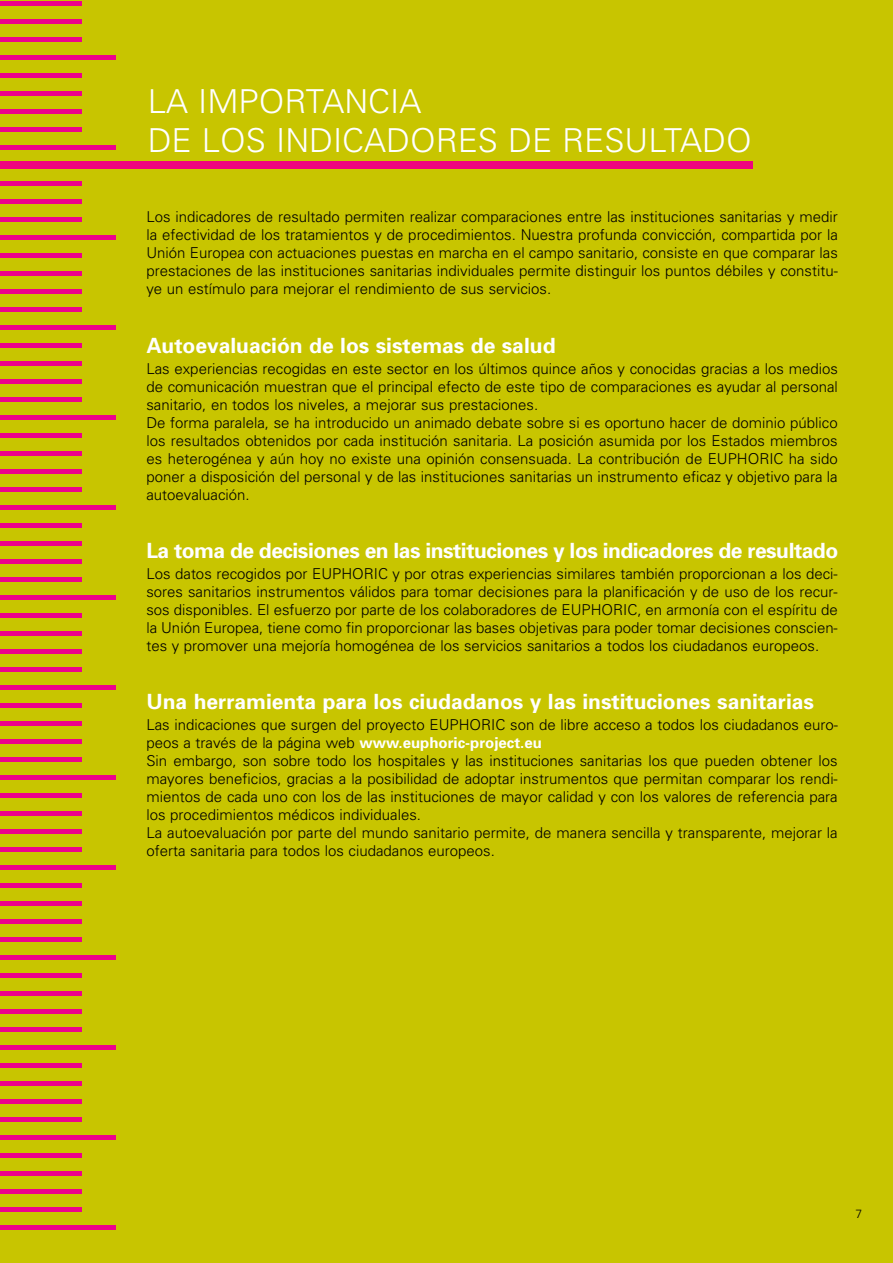
<style>
.page{position:relative;width:893px;height:1263px;background:#c8c500}
.page>*{position:absolute;margin:0;border:0;box-sizing:border-box;transform-origin:0 0}
.t1{font:300 33px/39.6px "Univers";color:#fff}
.t2{font:700 21px "Univers";color:#fff}
.t3{font:700 21px "Univers";letter-spacing:-.02em;color:#fff}
.t4{font:300 15px/18px "Univers";color:#000;text-align:justify}
.t5{font:300 12px "Univers";color:#000}
.s1{font-weight:700;color:#fff}
</style>
<div class="page">
<div style="left:0;top:1225px;width:115px;height:5px;background:#ed028c"></div>
<div style="left:0;top:1207px;width:82px;height:5px;background:#ed028c"></div>
<div style="left:0;top:1189px;width:82px;height:5px;background:#ed028c"></div>
<div style="left:0;top:1171px;width:82px;height:5px;background:#ed028c"></div>
<div style="left:0;top:1153px;width:82px;height:5px;background:#ed028c"></div>
<div style="left:0;top:1045px;width:115px;height:5px;background:#ed028c"></div>
<div style="left:0;top:1063px;width:82px;height:5px;background:#ed028c"></div>
<div style="left:0;top:1081px;width:82px;height:5px;background:#ed028c"></div>
<div style="left:0;top:1099px;width:82px;height:5px;background:#ed028c"></div>
<div style="left:0;top:1117px;width:82px;height:5px;background:#ed028c"></div>
<div style="left:0;top:1135px;width:115px;height:5px;background:#ed028c"></div>
<div style="left:0;top:1027px;width:82px;height:5px;background:#ed028c"></div>
<div style="left:0;top:1009px;width:82px;height:5px;background:#ed028c"></div>
<div style="left:0;top:991px;width:82px;height:5px;background:#ed028c"></div>
<div style="left:0;top:973px;width:82px;height:5px;background:#ed028c"></div>
<div style="left:0;top:865px;width:115px;height:5px;background:#ed028c"></div>
<div style="left:0;top:883px;width:82px;height:5px;background:#ed028c"></div>
<div style="left:0;top:901px;width:82px;height:5px;background:#ed028c"></div>
<div style="left:0;top:919px;width:82px;height:5px;background:#ed028c"></div>
<div style="left:0;top:937px;width:82px;height:5px;background:#ed028c"></div>
<div style="left:0;top:955px;width:115px;height:5px;background:#ed028c"></div>
<div style="left:0;top:847px;width:82px;height:5px;background:#ed028c"></div>
<div style="left:0;top:829px;width:82px;height:5px;background:#ed028c"></div>
<div style="left:0;top:811px;width:82px;height:5px;background:#ed028c"></div>
<div style="left:0;top:793px;width:82px;height:5px;background:#ed028c"></div>
<div style="left:0;top:685px;width:115px;height:5px;background:#ed028c"></div>
<div style="left:0;top:703px;width:82px;height:5px;background:#ed028c"></div>
<div style="left:0;top:721px;width:82px;height:5px;background:#ed028c"></div>
<div style="left:0;top:739px;width:82px;height:5px;background:#ed028c"></div>
<div style="left:0;top:757px;width:82px;height:5px;background:#ed028c"></div>
<div style="left:0;top:775px;width:115px;height:5px;background:#ed028c"></div>
<div style="left:0;top:667px;width:82px;height:5px;background:#ed028c"></div>
<div style="left:0;top:649px;width:82px;height:5px;background:#ed028c"></div>
<div style="left:0;top:631px;width:82px;height:5px;background:#ed028c"></div>
<div style="left:0;top:613px;width:82px;height:5px;background:#ed028c"></div>
<div style="left:0;top:505px;width:115px;height:5px;background:#ed028c"></div>
<div style="left:0;top:523px;width:82px;height:5px;background:#ed028c"></div>
<div style="left:0;top:541px;width:82px;height:5px;background:#ed028c"></div>
<div style="left:0;top:559px;width:82px;height:5px;background:#ed028c"></div>
<div style="left:0;top:577px;width:82px;height:5px;background:#ed028c"></div>
<div style="left:0;top:595px;width:115px;height:5px;background:#ed028c"></div>
<div style="left:0;top:487px;width:82px;height:5px;background:#ed028c"></div>
<div style="left:0;top:469px;width:82px;height:5px;background:#ed028c"></div>
<div style="left:0;top:451px;width:82px;height:5px;background:#ed028c"></div>
<div style="left:0;top:433px;width:82px;height:5px;background:#ed028c"></div>
<div style="left:0;top:325px;width:115px;height:5px;background:#ed028c"></div>
<div style="left:0;top:343px;width:82px;height:5px;background:#ed028c"></div>
<div style="left:0;top:361px;width:82px;height:5px;background:#ed028c"></div>
<div style="left:0;top:379px;width:82px;height:5px;background:#ed028c"></div>
<div style="left:0;top:397px;width:82px;height:5px;background:#ed028c"></div>
<div style="left:0;top:415px;width:115px;height:5px;background:#ed028c"></div>
<div style="left:0;top:307px;width:82px;height:5px;background:#ed028c"></div>
<div style="left:0;top:289px;width:82px;height:5px;background:#ed028c"></div>
<div style="left:0;top:271px;width:82px;height:5px;background:#ed028c"></div>
<div style="left:0;top:253px;width:82px;height:5px;background:#ed028c"></div>
<div style="left:0;top:145px;width:115px;height:5px;background:#ed028c"></div>
<div style="left:0;top:181px;width:82px;height:5px;background:#ed028c"></div>
<div style="left:0;top:199px;width:82px;height:5px;background:#ed028c"></div>
<div style="left:0;top:217px;width:82px;height:5px;background:#ed028c"></div>
<div style="left:0;top:235px;width:115px;height:5px;background:#ed028c"></div>
<div style="left:0;top:127px;width:82px;height:5px;background:#ed028c"></div>
<div style="left:0;top:109px;width:82px;height:5px;background:#ed028c"></div>
<div style="left:0;top:91px;width:82px;height:5px;background:#ed028c"></div>
<div style="left:0;top:73px;width:82px;height:5px;background:#ed028c"></div>
<div style="left:0;top:1px;width:82px;height:5px;background:#ed028c"></div>
<div style="left:0;top:19px;width:82px;height:5px;background:#ed028c"></div>
<div style="left:0;top:37px;width:82px;height:5px;background:#ed028c"></div>
<div style="left:0;top:55px;width:115px;height:5px;background:#ed028c"></div>
<div style="left:0;top:162px;width:753px;height:7px;background:#ef047e"></div>
<h1 class="t1" style="left:148px;top:84px;width:605px">LA IMPORTANCIA<br>DE LOS INDICADORES DE RESULTADO</h1>
<p class="t4" style="left:146px;top:209px;width:693px">Los indicadores de resultado permiten realizar comparaciones entre las instituciones sanitarias y medir la efectividad de los tratamientos y de procedimientos. Nuestra profunda convicción, compartida por la Unión Europea con actuaciones puestas en marcha en el campo sanitario, consiste en que comparar las prestaciones de las instituciones sanitarias individuales permite distinguir los puntos débiles y constitu&shy;ye un estímulo para mejorar el rendimiento de sus servicios.</p>
<h2 class="t2" style="left:146px;top:337px;width:411px">Autoevaluación de los sistemas de salud</h2>
<p class="t4" style="left:146px;top:361px;width:693px;text-align:left">Las experiencias recogidas en este sector en los últimos quince años y conocidas gracias a los medios de comunicación muestran que el principal efecto de este tipo de comparaciones es ayudar al personal sanitario, en todos los niveles, a mejorar sus prestaciones.<br>De forma paralela, se ha introducido un animado debate sobre si es oportuno hacer de dominio público los resultados obtenidos por cada institución sanitaria. La posición asumida por los Estados miembros es heterogénea y aún hoy no existe una opinión consensuada. La contribución de EUPHORIC ha sido poner a disposición del personal y de las instituciones sanitarias un instrumento eficaz y objetivo para la autoevaluación.</p>
<h2 class="t3" style="left:146px;top:543px;width:693px">La toma de decisiones en las instituciones y los indicadores de resultado</h2>
<p class="t4" style="left:146px;top:566px;width:693px">Los datos recogidos por EUPHORIC y por otras experiencias similares también proporcionan a los deci&shy;sores sanitarios instrumentos válidos para tomar decisiones para la planificación y de uso de los recur&shy;sos disponibles. El esfuerzo por parte de los colaboradores de EUPHORIC, en armonía con el espíritu de la Unión Europea, tiene como fin proporcionar las bases objetivas para poder tomar decisiones conscien&shy;tes y promover una mejoría homogénea de los servicios sanitarios a todos los ciudadanos europeos.</p>
<h2 class="t2" style="left:146px;top:694px;width:669px">Una herramienta para los ciudadanos y las instituciones sanitarias</h2>
<p class="t4" style="left:146px;top:717px;width:693px;text-align:left">Las indicaciones que surgen del proyecto EUPHORIC son de libre acceso a todos los ciudadanos euro&shy;peos a través de la página web <span class="s1">www.euphoric-project.eu<br></span>Sin embargo, son sobre todo los hospitales y las instituciones sanitarias los que pueden obtener los mayores beneficios, gracias a la posibilidad de adoptar instrumentos que permitan comparar los rendi&shy;mientos de cada uno con los de las instituciones de mayor calidad y con los valores de referencia para los procedimientos médicos individuales.<br>La autoevaluación por parte del mundo sanitario permite, de manera sencilla y transparente, mejorar la oferta sanitaria para todos los ciudadanos europeos.</p>
<p class="t5" style="left:855px;top:1209px;width:8px">7</p>
</div>
